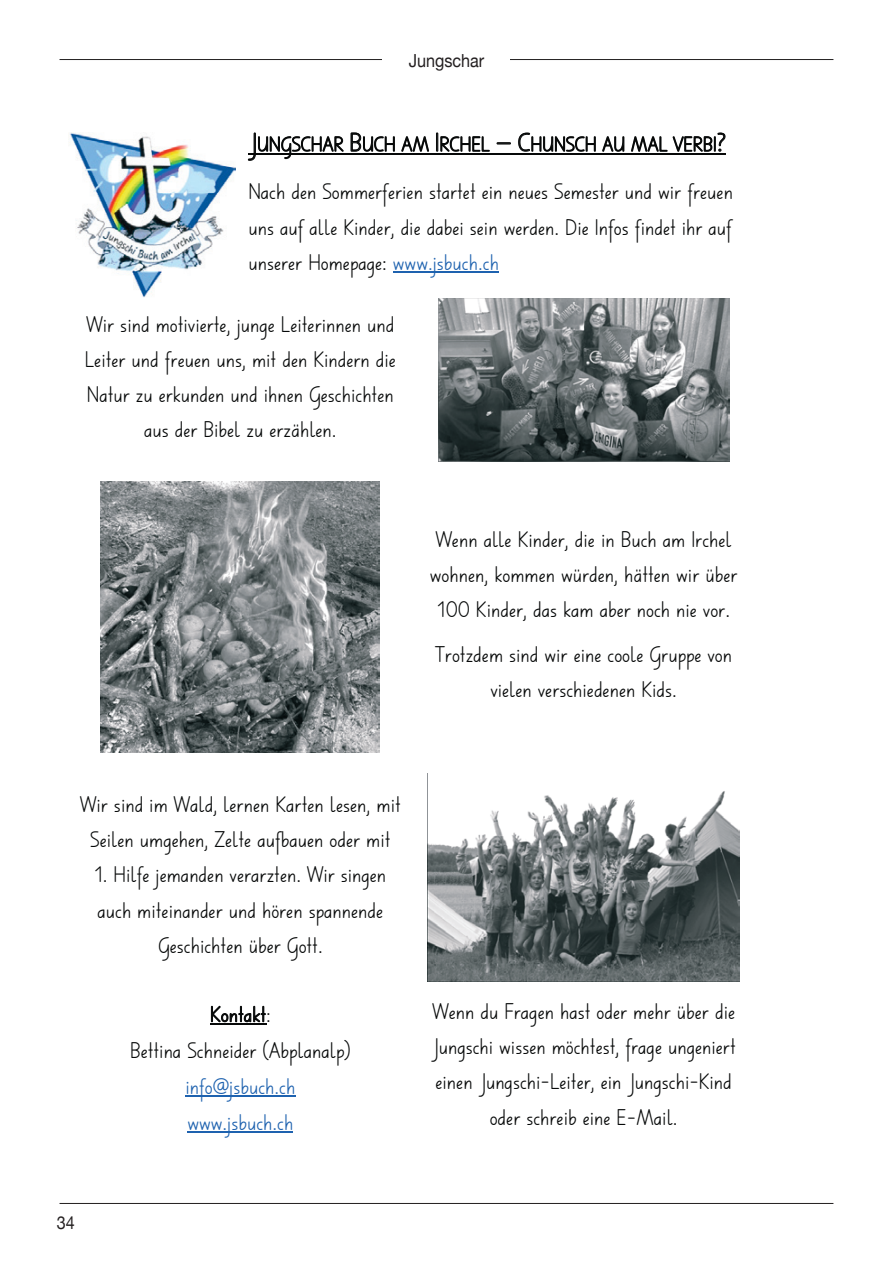
<style>
.page{position:relative;width:893px;height:1263px;background:#fff}
.page>*{position:absolute;margin:0;border:0;box-sizing:border-box;transform-origin:0 0}
.t1{font:23.7px/35.2px "Deutschschweizer Basisschrift";color:#070909;text-align:center}
.t2{font:23.7px/35.7px "Deutschschweizer Basisschrift";color:#1e62af}
.t3{font:23.1px "Deutschschweizer Basisschrift";color:#070909}
.t4{font:21.75px "Deutschschweizer Basisschrift";letter-spacing:-.005em;color:#070909}
.t5{font:18px "Helvetica Neue";color:#231f20;scale:.9 1}
.s1{font-size:27.3px}
.s2{color:#1e62af}
.s3{font-size:23.7px}
</style>
<div class="page">
<hr style="left:60px;top:1203px;width:773px;height:1px;background:#231f20">
<hr style="left:60px;top:59px;width:773px;height:1px;background:#231f20">
<div style="left:383px;top:44px;width:127px;height:29px;background:#fff"></div>
<hr style="left:248px;top:154px;width:478px;height:1px;background:#070909">
<hr style="left:393px;top:272px;width:106px;height:1px;background:#1e62af">
<hr style="left:210px;top:1024px;width:56px;height:1px;background:#070909">
<hr style="left:185px;top:1096px;width:110px;height:1px;background:#1e62af">
<hr style="left:187px;top:1131px;width:106px;height:1px;background:#1e62af">
<img style="left:438px;top:299px;width:292px;height:162px">
<img style="left:101px;top:482px;width:279px;height:271px">
<img style="left:427px;top:773px;width:313px;height:209px">
<img style="left:69px;top:132px;width:166px;height:166px">
<p class="t5" style="left:409px;top:48px;width:85px">Jungschar</p>
<p class="t5" style="left:424px;top:48px;width:51px">Verein</p>
<p class="t4" style="left:248px;top:132px;width:479px"><span class="s1">J</span>UNGSCHAR <span class="s1">B</span>UCH AM <span class="s1">I</span>RCHEL <span class="s1">– C</span>HUNSCH AU MAL VERBI<span class="s1">?</span></p>
<p class="t1" style="left:248px;top:175px;width:486px;text-align:justify">Nach den Sommerferien startet ein neues Semester und wir freuen uns auf alle Kinder, die dabei sein werden. Die Infos findet ihr auf unserer Homepage: <span class="s2">www.jsbuch.ch</span></p>
<p class="t1" style="left:85px;top:307px;width:313px">Wir sind motivierte, junge Leiterinnen und Leiter und freuen uns, mit den Kindern die Natur zu erkunden und ihnen Geschichten aus der Bibel zu erzählen.</p>
<p class="t1" style="left:430px;top:522px;width:309px">Wenn alle Kinder, die in Buch am Irchel wohnen, kommen würden, hätten wir über<br>100 Kinder, das kam aber noch nie vor.</p>
<p class="t1" style="left:435px;top:637px;width:298px">Trotzdem sind wir eine coole Gruppe von vielen verschiedenen Kids.</p>
<p class="t1" style="left:80px;top:787px;width:322px">Wir sind im Wald, lernen Karten lesen, mit<br>Seilen umgehen, Zelte aufbauen oder mit</p>
<p class="t1" style="left:94px;top:858px;width:293px">1. Hilfe jemanden verarzten. Wir singen auch miteinander und hören spannende<br>Geschichten über Gott.</p>
<p class="t3" style="left:210px;top:1001px;width:62px">Kontakt<span class="s3">:</span></p>
<p class="t1" style="left:130px;top:1034px;width:222px">Bettina Schneider (Abplanalp)</p>
<p class="t2" style="left:185px;top:1069px;width:112px">info@jsbuch.ch www.jsbuch.ch</p>
<p class="t1" style="left:431px;top:994px;width:306px">Wenn du Fragen hast oder mehr über die Jungschi wissen möchtest, frage ungeniert einen Jungschi-Leiter, ein Jungschi-Kind oder schreib eine E-Mail.</p>
<p class="t5" style="left:57px;top:1210px;width:22px">34</p>
</div>
